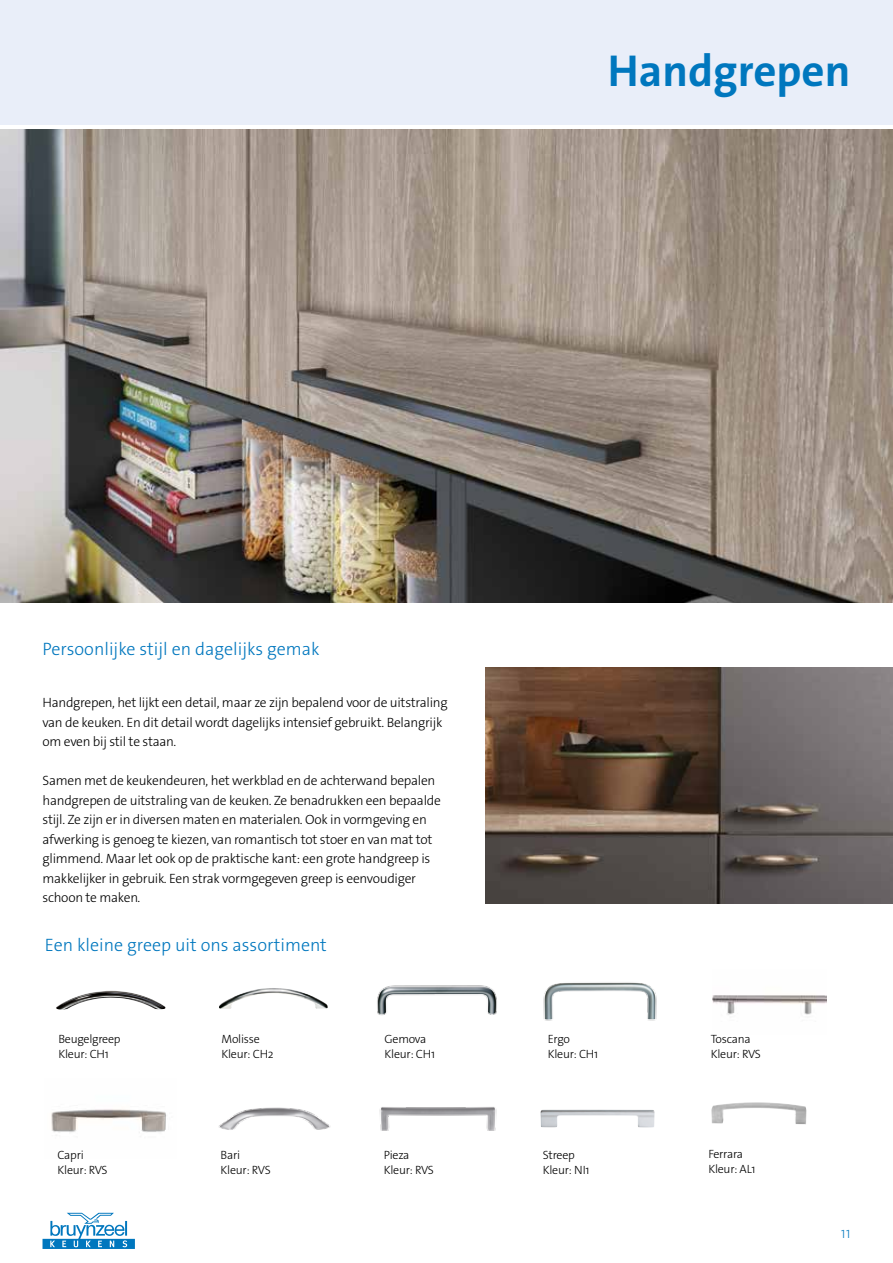
<style>
.page{position:relative;width:893px;height:1263px;background:#fff}
.page>*{position:absolute;margin:0;border:0;box-sizing:border-box;transform-origin:0 0}
.t1{font:700 45px "The Sans Os F";color:#0077be}
.t2{font:300 18px "The Sans Os F";color:#0077be}
.t3{font:300 13.5px/19.5px "The Sans Os F";letter-spacing:-.02em;color:#000}
.t4{font:300 12px/15px "The Sans Os F";letter-spacing:-.02em;color:#000}
.t5{font:300 12px "The Sans Os F";color:#0077be}
</style>
<div class="page">
<img style="left:0;top:130px;width:893px;height:472px">
<img style="left:485px;top:667px;width:408px;height:237px">
<img style="left:219px;top:1107px;width:112px;height:23px">
<img style="left:712px;top:995px;width:114px;height:20px">
<img style="left:377px;top:985px;width:120px;height:31px">
<img style="left:379px;top:1107px;width:118px;height:24px">
<img style="left:51px;top:1109px;width:116px;height:24px">
<img style="left:56px;top:991px;width:110px;height:19px">
<img style="left:219px;top:988px;width:109px;height:21px">
<img style="left:711px;top:1102px;width:95px;height:22px">
<img style="left:540px;top:1109px;width:115px;height:19px">
<img style="left:543px;top:982px;width:114px;height:39px">
<svg style="left:43px;top:1213px;width:92px;height:36px"></svg>
<div style="left:0;top:0;width:893px;height:124px;background:#e9eef9"></div>
<h1 class="t1" style="left:608px;top:42px;width:244px">Handgrepen</h1>
<h2 class="t2" style="left:43px;top:637px;width:279px">Persoonlijke stijl en dagelijks gemak</h2>
<p class="t3" style="left:43px;top:693px;width:407px">Handgrepen, het lijkt een detail, maar ze zijn bepalend voor de uitstraling van de keuken. En dit detail wordt dagelijks intensief gebruikt. Belangrijk om even bij stil te staan.</p>
<p class="t3" style="left:43px;top:771px;width:400px">Samen met de keukendeuren, het werkblad en de achterwand bepalen handgrepen de uitstraling van de keuken. Ze benadrukken een bepaalde stijl. Ze zijn er in diversen maten en materialen. Ook in vormgeving en afwerking is genoeg te kiezen, van romantisch tot stoer en van mat tot glimmend. Maar let ook op de praktische kant: een grote handgreep is makkelijker in gebruik. Een strak vormgegeven greep is eenvoudiger schoon te maken.</p>
<h2 class="t2" style="left:45px;top:933px;width:284px">Een kleine greep uit ons assortiment</h2>
<p class="t4" style="left:58px;top:1031px;width:64px">Beugelgreep<br>Kleur: CH1</p>
<p class="t4" style="left:221px;top:1031px;width:54px">Molisse<br>Kleur: CH2</p>
<p class="t4" style="left:385px;top:1031px;width:52px">Gemova<br>Kleur: CH1</p>
<p class="t4" style="left:548px;top:1031px;width:52px">Ergo<br>Kleur: CH1</p>
<p class="t4" style="left:711px;top:1031px;width:52px">Toscana<br>Kleur: RVS</p>
<p class="t4" style="left:58px;top:1148px;width:52px">Capri<br>Kleur: RVS</p>
<p class="t4" style="left:221px;top:1148px;width:52px">Bari<br>Kleur: RVS</p>
<p class="t4" style="left:384px;top:1148px;width:52px">Pieza<br>Kleur: RVS</p>
<p class="t4" style="left:543px;top:1148px;width:48px">Streep<br>Kleur: NI1</p>
<p class="t4" style="left:708px;top:1146px;width:49px">Ferrara<br>Kleur: AL1</p>
<p class="t5" style="left:841px;top:1226px;width:11px">11</p>
</div>
